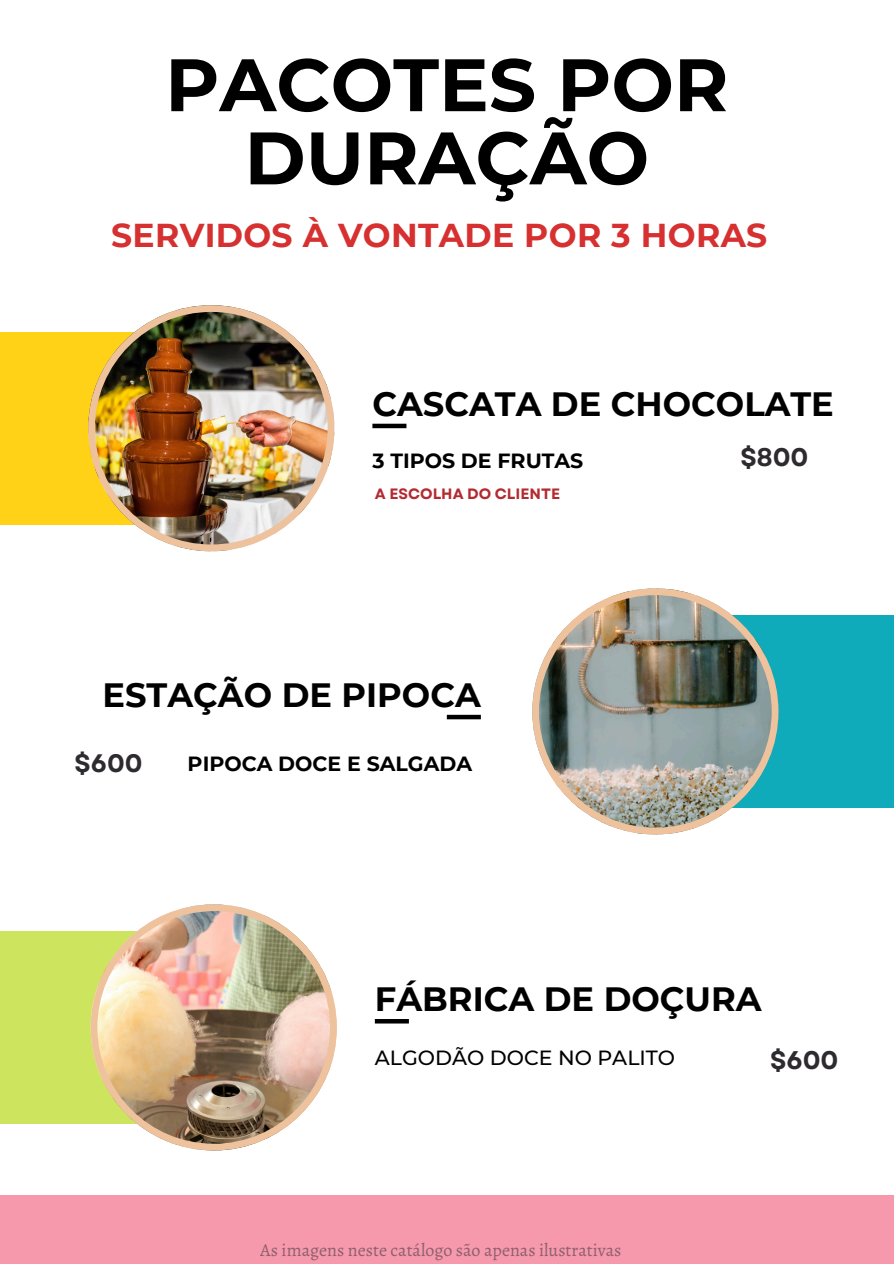
<style>
.page{position:relative;width:894px;height:1264px;background:#fff}
.page>*{position:absolute;margin:0;border:0;box-sizing:border-box;transform-origin:0 0}
.t1{font:700 74.1px/73.2px "Montserrat";color:#000;text-align:center}
.t2{font:700 33.6px "Montserrat";color:#000}
.t3{font:700 33px "Montserrat";letter-spacing:.01em;color:#d63030}
.t4{font:700 25.5px "Garet";color:#2e2b30}
.t5{font:700 25.35px "Garet";color:#2e2b30}
.t6{font:700 20.55px "Montserrat";color:#000}
.t7{font:500 20.55px "Montserrat";color:#000}
.t8{font:18px "Alegreya";color:#2c292f}
.t9{font:700 15px "Garet";color:#b32a31}
</style>
<div class="page">
<div style="left:659px;top:615px;width:234px;height:192px;background:#10abbb"></div>
<img style="left:532px;top:588px;width:246px;height:246px">
<div style="left:446px;top:714px;width:34px;height:5px;background:#000"></div>
<div style="left:0;top:332px;width:265px;height:192px;background:#ffd117"></div>
<img style="left:88px;top:305px;width:246px;height:246px">
<div style="left:372px;top:423px;width:34px;height:5px;background:#000"></div>
<div style="left:0;top:931px;width:267px;height:192px;background:#cde45e"></div>
<img style="left:91px;top:904px;width:246px;height:246px">
<hr style="left:375px;top:1019px;width:34px;height:4px;background:#000">
<div style="left:0;top:1195px;width:893px;height:68px;background:#f699ad"></div>
<h4 class="t1" style="left:165px;top:48px;width:564px">PACOTES POR<br>DURAÇÃO</h4>
<h2 class="t3" style="left:111px;top:215px;width:657px">SERVIDOS À VONTADE POR 3 HORAS</h2>
<p class="t2" style="left:372px;top:383px;width:463px">CASCATA DE CHOCOLATE</p>
<h2 class="t6" style="left:372px;top:448px;width:212px">3 TIPOS DE FRUTAS</h2>
<h3 class="t4" style="left:740px;top:438px;width:69px">$800</h3>
<h3 class="t9" style="left:375px;top:483px;width:187px">A ESCOLHA DO CLIENTE</h3>
<h2 class="t2" style="left:102px;top:674px;width:379px">ESTAÇÃO DE PIPOCA</h2>
<p class="t5" style="left:74px;top:745px;width:69px">$600</p>
<p class="t6" style="left:188px;top:751px;width:286px">PIPOCA DOCE E SALGADA</p>
<p class="t2" style="left:375px;top:978px;width:388px">FÁBRICA DE DOÇURA</p>
<h4 class="t7" style="left:375px;top:1045px;width:302px">ALGODÃO DOCE NO PALITO</h4>
<h2 class="t4" style="left:769px;top:1041px;width:70px">$600</h2>
<p class="t8" style="left:260px;top:1237px;width:362px">As imagens neste catálogo são apenas ilustrativas</p>
</div>
